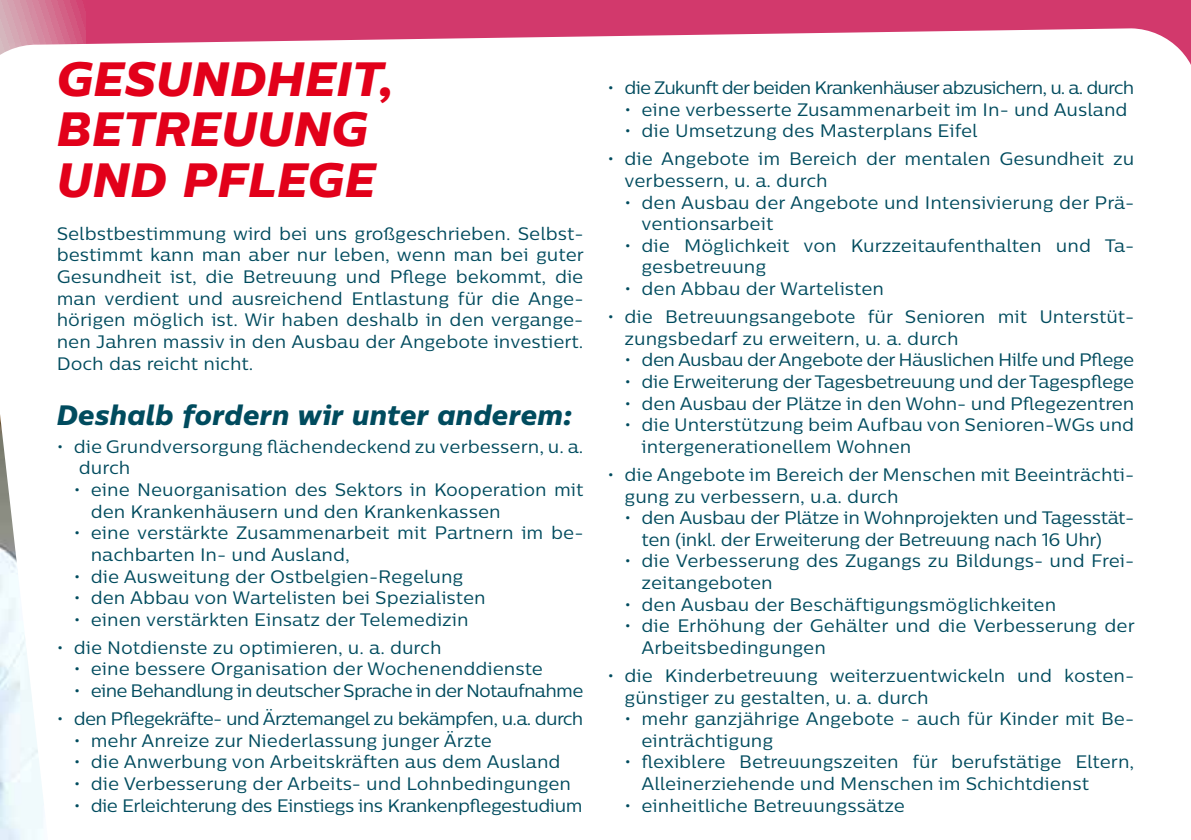
<style>
.page{position:relative;width:1191px;height:840px;background:#fff}
.page>*{position:absolute;margin:0;border:0;box-sizing:border-box;transform-origin:0 0}
.t1{font:italic 48px/50px "Centrale Sans X Bold";color:#e2001a}
.t2{font:italic 28px "Centrale Sans X Bold";color:#004b5e}
.t3{font:18px/21.6px "Centrale Sans";color:#004b5e}
.t4{font:18px/21.6px "Centrale Sans";letter-spacing:-.02em;color:#004b5e}
.t5{font:18px "Centrale Sans";letter-spacing:-.04em;color:#004b5e}
.t6{font:18px "Centrale Sans";letter-spacing:-.03em;color:#004b5e}
.t7{font:18px "Centrale Sans";letter-spacing:-.05em;color:#004b5e}
</style>
<div class="page">
<div style="left:0;top:0;width:1191px;height:839px;background:#d2396c"></div>
<img style="left:0;top:0;width:85px;height:28px">
<div style="left:0;top:28px;width:1191px;height:811px;background:#fff"></div>
<h1 class="t1" style="left:57px;top:53px;width:339px">GESUNDHEIT,<br>BETREUUNG<br>UND PFLEGE</h1>
<p class="t3" style="left:57px;top:222px;width:528px;text-align:justify">Selbstbestimmung wird bei uns großgeschrieben. Selbst&shy;bestimmt kann man aber nur leben, wenn man bei guter Gesundheit ist, die Betreuung und Pflege bekommt, die man verdient und ausreichend Entlastung für die Ange&shy;hörigen möglich ist. Wir haben deshalb in den vergange&shy;nen Jahren massiv in den Ausbau der Angebote investiert.<br>Doch das reicht nicht.</p>
<h2 class="t2" style="left:57px;top:396px;width:517px">Deshalb fordern wir unter anderem:</h2>
<p class="t3" style="left:79px;top:435px;width:506px;text-indent:-22px">• die Grundversorgung flächendeckend zu verbessern, u. a. durch</p>
<p class="t3" style="left:91px;top:478px;width:494px;text-indent:-17px">• eine Neuorganisation des Sektors in Kooperation mit den Krankenhäusern und den Krankenkassen</p>
<p class="t3" style="left:91px;top:521px;width:494px;text-indent:-17px">• eine verstärkte Zusammenarbeit mit Partnern im be&shy;nachbarten In- und Ausland,</p>
<p class="t3" style="left:74px;top:564px;width:391px">• die Ausweitung der Ostbelgien-Regelung</p>
<p class="t3" style="left:74px;top:586px;width:413px">• den Abbau von Wartelisten bei Spezialisten</p>
<p class="t3" style="left:74px;top:608px;width:396px">• einen verstärkten Einsatz der Telemedizin</p>
<p class="t3" style="left:57px;top:636px;width:386px">• die Notdienste zu optimieren, u. a. durch</p>
<p class="t3" style="left:74px;top:657px;width:471px">• eine bessere Organisation der Wochenenddienste</p>
<p class="t5" style="left:74px;top:679px;width:511px">• eine Behandlung in deutscher Sprache in der Notaufnahme</p>
<p class="t5" style="left:57px;top:707px;width:528px">• den Pflegekräfte- und Ärztemangel zu bekämpfen, u.a. durch</p>
<p class="t3" style="left:74px;top:728px;width:419px">• mehr Anreize zur Niederlassung junger Ärzte</p>
<p class="t3" style="left:74px;top:750px;width:488px">• die Anwerbung von Arbeitskräften aus dem Ausland</p>
<p class="t3" style="left:74px;top:772px;width:499px">• die Verbesserung der Arbeits- und Lohnbedingungen</p>
<p class="t6" style="left:74px;top:793px;width:510px">• die Erleichterung des Einstiegs ins Krankenpflegestudium</p>
<p class="t7" style="left:607px;top:76px;width:528px">• die Zukunft der beiden Krankenhäuser abzusichern, u. a. durch</p>
<p class="t3" style="left:624px;top:98px;width:504px">• eine verbesserte Zusammenarbeit im In- und Ausland</p>
<p class="t3" style="left:624px;top:120px;width:355px">• die Umsetzung des Masterplans Eifel</p>
<p class="t3" style="left:624px;top:148px;width:511px;text-indent:-17px">• die Angebote im Bereich der mentalen Gesundheit zu verbessern, u. a. durch</p>
<p class="t3" style="left:641px;top:191px;width:494px;text-indent:-17px">• den Ausbau der Angebote und Intensivierung der Prä&shy;ventionsarbeit</p>
<p class="t3" style="left:641px;top:234px;width:494px;text-indent:-17px">• die Möglichkeit von Kurzzeitaufenthalten und Ta&shy;gesbetreuung</p>
<p class="t3" style="left:624px;top:277px;width:261px">• den Abbau der Wartelisten</p>
<p class="t3" style="left:624px;top:305px;width:511px;text-indent:-17px">• die Betreuungsangebote für Senioren mit Unterstüt&shy;zungsbedarf zu erweitern, u. a. durch</p>
<p class="t6" style="left:624px;top:348px;width:511px">• den Ausbau der Angebote der Häuslichen Hilfe und Pflege</p>
<p class="t4" style="left:624px;top:370px;width:511px">• die Erweiterung der Tagesbetreuung und der Tagespflege</p>
<p class="t3" style="left:624px;top:392px;width:511px">• den Ausbau der Plätze in den Wohn- und Pflegezentren</p>
<p class="t3" style="left:641px;top:413px;width:494px;text-indent:-17px">• die Unterstützung beim Aufbau von Senioren-WGs und intergenerationellem Wohnen</p>
<p class="t3" style="left:624px;top:463px;width:511px;text-indent:-17px">• die Angebote im Bereich der Menschen mit Beeinträchti&shy;gung zu verbessern, u.a. durch</p>
<p class="t4" style="left:641px;top:506px;width:494px;text-indent:-17px">• den Ausbau der Plätze in Wohnprojekten und Tagesstät&shy;ten (inkl. der Erweiterung der Betreuung nach 16 Uhr)</p>
<p class="t3" style="left:641px;top:549px;width:494px;text-indent:-17px">• die Verbesserung des Zugangs zu Bildungs- und Frei&shy;zeitangeboten</p>
<p class="t3" style="left:624px;top:593px;width:433px">• den Ausbau der Beschäftigungsmöglichkeiten</p>
<p class="t3" style="left:641px;top:614px;width:495px;text-indent:-17px">• die Erhöhung der Gehälter und die Verbesserung der<br>Arbeitsbedingungen</p>
<p class="t3" style="left:624px;top:664px;width:511px;text-indent:-17px">• die Kinderbetreuung weiterzuentwickeln und kosten&shy;günstiger zu gestalten, u. a. durch</p>
<p class="t3" style="left:641px;top:707px;width:494px;text-indent:-17px">• mehr ganzjährige Angebote - auch für Kinder mit Be&shy;einträchtigung</p>
<p class="t3" style="left:641px;top:750px;width:494px;text-indent:-17px">• flexiblere Betreuungszeiten für berufstätige Eltern,<br>Alleinerziehende und Menschen im Schichtdienst</p>
<p class="t3" style="left:624px;top:793px;width:282px">• einheitliche Betreuungssätze</p>
</div>
